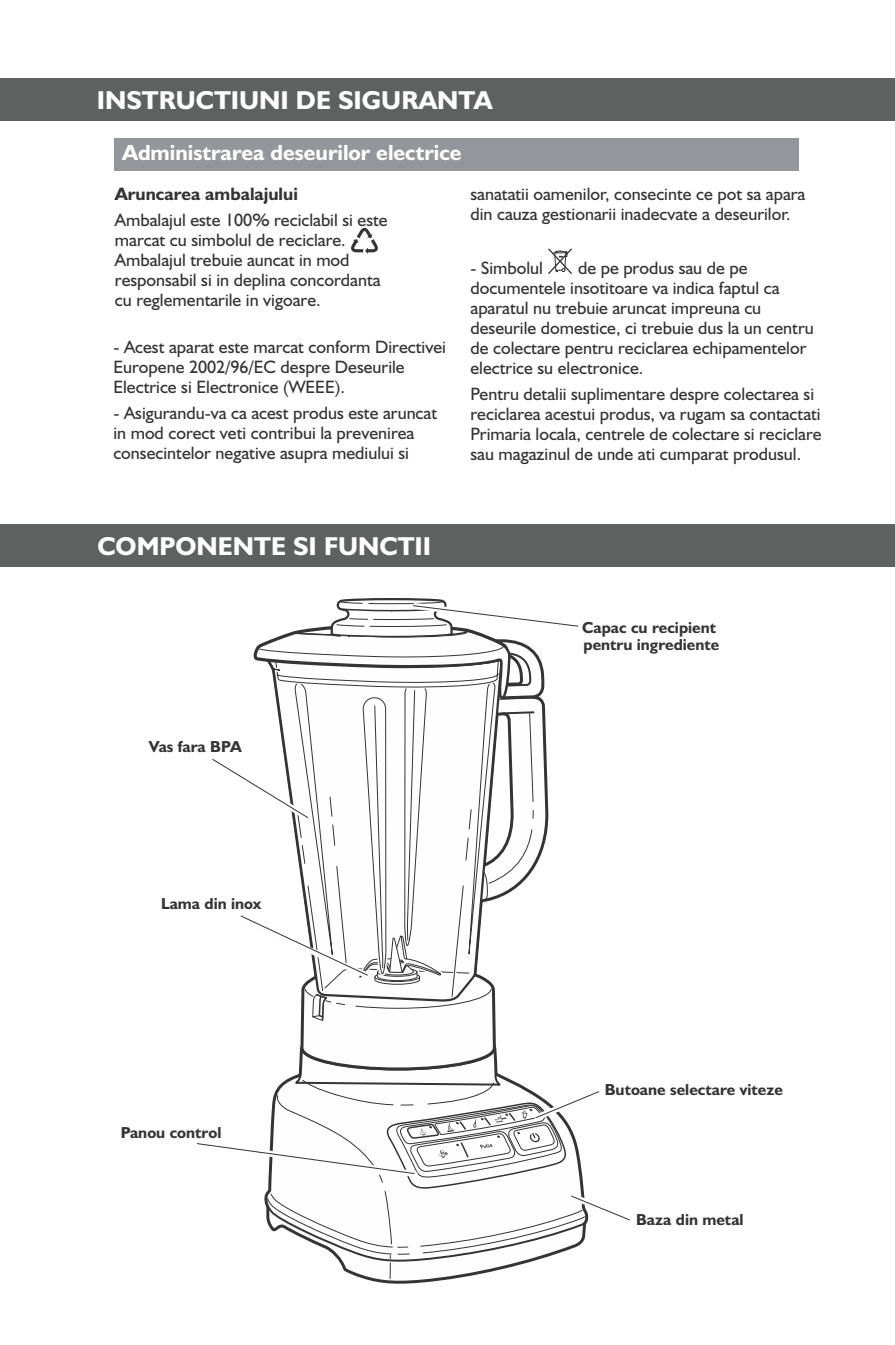
<style>
.page{position:relative;width:895px;height:1345px;background:#fff}
.page>*{position:absolute;margin:0;border:0;box-sizing:border-box;transform-origin:0 0}
.t1{font:700 26px "Humanist 521 BT";color:#fefefe}
.t2{font:700 22px "Humanist 521 BT";color:#fefefe}
.t3{font:18px/20px "Humanist 521 BT";color:#353434}
.t4{font:700 18px "Humanist 521 BT";color:#353434}
.t5{font:700 16px/17px "Humanist 521 BT";color:#353434}
</style>
<div class="page">
<div style="left:0;top:78px;width:894px;height:42px;background:#5f6161"></div>
<div style="left:114px;top:138px;width:684px;height:32px;background:#95969b"></div>
<svg style="left:548px;top:248px;width:24px;height:26px"></svg>
<svg style="left:351px;top:228px;width:27px;height:26px"></svg>
<div style="left:0;top:524px;width:894px;height:42px;background:#5f6161"></div>
<svg style="left:190px;top:566px;width:440px;height:718px"></svg>
<h1 class="t1" style="left:97px;top:89px;width:397px">INSTRUCTIUNI DE SIGURANTA</h1>
<p class="t2" style="left:122px;top:144px;width:341px">Administrarea deseurilor electrice</p>
<p class="t4" style="left:115px;top:186px;width:184px">Aruncarea ambalajului</p>
<p class="t3" style="left:115px;top:211px;width:274px">Ambalajul este 100% reciclabil si este marcat cu simbolul de reciclare.<br>Ambalajul trebuie auncat in mod responsabil si in deplina concordanta cu reglementarile in vigoare.</p>
<p class="t3" style="left:113px;top:338px;width:334px">- Acest aparat este marcat conform Directivei<br>Europene 2002/96/EC despre Deseurile<br>Electrice si Electronice (WEEE).</p>
<p class="t3" style="left:113px;top:404px;width:325px">- Asigurandu-va ca acest produs este aruncat in mod corect veti contribui la prevenirea consecintelor negative asupra mediului si</p>
<p class="t3" style="left:470px;top:185px;width:336px">sanatatii oamenilor, consecinte ce pot sa apara din cauza gestionarii inadecvate a deseurilor.</p>
<p class="t3" style="left:470px;top:259px;width:74px">- Simbolul</p>
<p class="t3" style="left:470px;top:259px;width:344px;text-indent:107px">de pe produs sau de pe documentele insotitoare va indica faptul ca aparatul nu trebuie aruncat impreuna cu deseurile domestice, ci trebuie dus la un centru de colectare pentru reciclarea echipamentelor electrice su electronice.</p>
<p class="t3" style="left:470px;top:385px;width:352px">Pentru detalii suplimentare despre colectarea si reciclarea acestui produs, va rugam sa contactati Primaria locala, centrele de colectare si reciclare sau magazinul de unde ati cumparat produsul.</p>
<h1 class="t1" style="left:97px;top:535px;width:335px">COMPONENTE SI FUNCTII</h1>
<p class="t5" style="left:149px;top:739px;width:94px">Vas fara BPA</p>
<p class="t5" style="left:161px;top:896px;width:102px">Lama din inox</p>
<p class="t5" style="left:121px;top:1124px;width:102px">Panou control</p>
<p class="t5" style="left:582px;top:620px;width:139px">Capac cu recipient pentru ingrediente</p>
<p class="t5" style="left:604px;top:1082px;width:179px">Butoane selectare viteze</p>
<p class="t5" style="left:635px;top:1211px;width:109px">Baza din metal</p>
</div>
